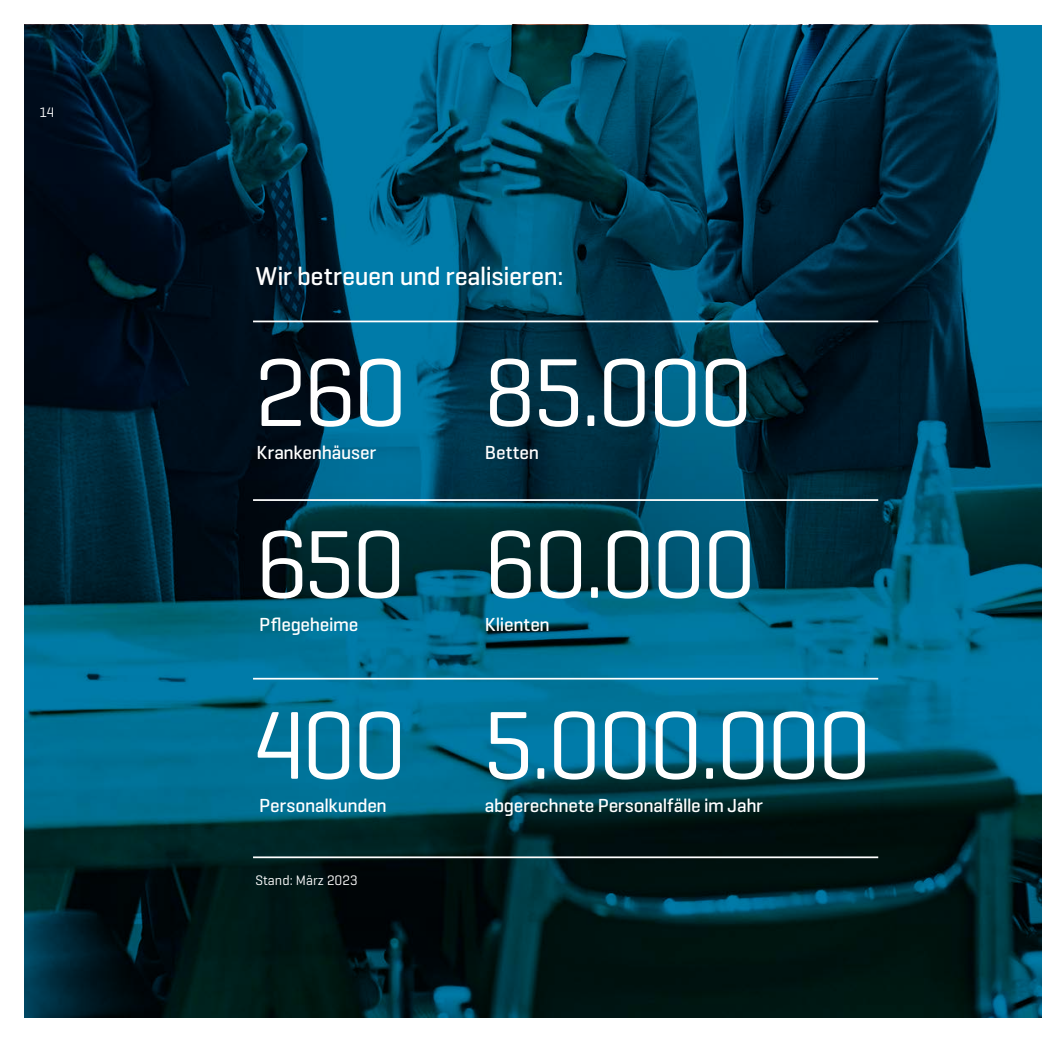
<style>
.page{position:relative;width:1042px;height:1042px;background:#fff}
.page>*{position:absolute;margin:0;border:0;box-sizing:border-box;transform-origin:0 0}
.t1{font:98px "Geogrotesque";letter-spacing:-.045em;color:#fff}
.t2{font:500 26.25px "Geogrotesque";letter-spacing:-.015em;color:#fff}
.t3{font:500 19.25px "Geogrotesque";letter-spacing:-.015em;color:#fff}
.t4{font:14px "Geogrotesque";color:#fff}
</style>
<div class="page">
<img style="left:25px;top:25px;width:1017px;height:992px">
<hr style="left:253px;top:499px;width:625px;height:2px;background:#fff">
<hr style="left:253px;top:320px;width:625px;height:2px;background:#fff">
<hr style="left:253px;top:678px;width:625px;height:1px;background:#fff">
<hr style="left:253px;top:856px;width:625px;height:2px;background:#fff">
<p class="t4" style="left:40px;top:104px;width:16px">14</p>
<h2 class="t2" style="left:255px;top:260px;width:309px">Wir betreuen und realisieren:</h2>
<h1 class="t1" style="left:254px;top:331px;width:155px">260</h1>
<p class="t3" style="left:256px;top:440px;width:121px">Krankenhäuser</p>
<h1 class="t1" style="left:255px;top:503px;width:153px">650</h1>
<p class="t3" style="left:259px;top:612px;width:101px">Pflegeheime</p>
<h1 class="t1" style="left:254px;top:684px;width:155px">400</h1>
<p class="t3" style="left:259px;top:793px;width:129px">Personalkunden</p>
<p class="t4" style="left:255px;top:871px;width:104px">Stand: März 2023</p>
<h1 class="t1" style="left:483px;top:331px;width:272px">85.000</h1>
<p class="t3" style="left:485px;top:440px;width:56px">Betten</p>
<h1 class="t1" style="left:483px;top:503px;width:275px">60.000</h1>
<p class="t3" style="left:485px;top:612px;width:67px">Klienten</p>
<h1 class="t1" style="left:483px;top:684px;width:391px">5.000.000</h1>
<p class="t3" style="left:485px;top:793px;width:280px">abgerechnete Personalfälle im Jahr</p>
</div>
